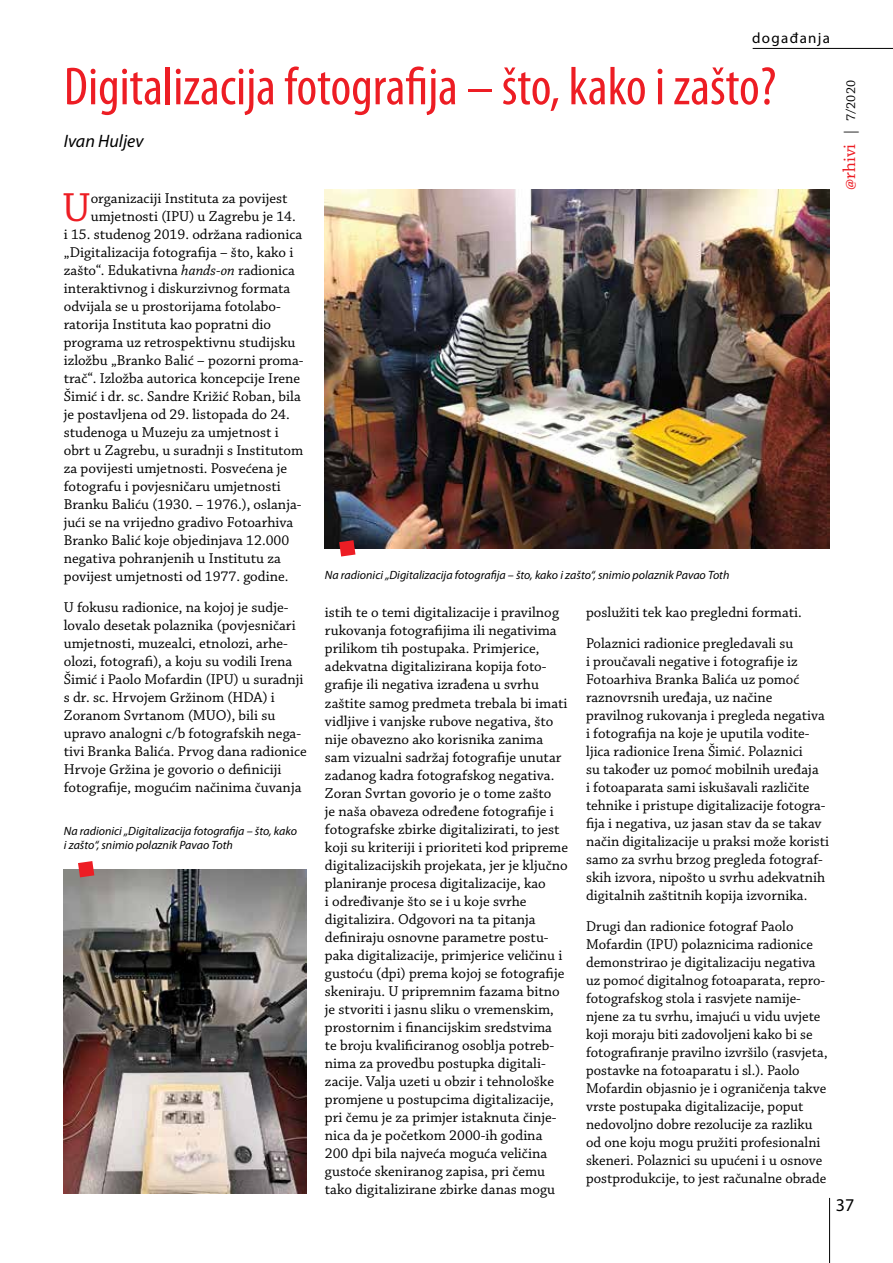
<style>
.page{position:relative;width:893px;height:1263px;background:#fff}
.page>*{position:absolute;margin:0;border:0;box-sizing:border-box;transform-origin:0 0}
.t1{font:condensed 54px "Myriad Pro";color:#ed1d24}
.t2{font:42.75px "Chaparral Pro";color:#ed1d24}
.t3{font:18px "Chaparral Pro";color:#ed1d24}
.t4{font:italic 18px "Myriad Pro";color:#000}
.t5{font:18px "Myriad Pro";color:#000}
.t6{font:15px/18px "Chaparral Pro";color:#000}
.t7{font:15px "Myriad Pro";letter-spacing:.09em;color:#000}
.t8{font:italic 12px/14.4px "Myriad Pro";color:#000}
.s1{font-style:italic}
.s2{font-size:15px;color:#000}
.s3{font-size:13.5px;color:#000}
</style>
<div class="page">
<img style="left:64px;top:869px;width:243px;height:324px">
<svg style="left:78px;top:861px;width:16px;height:16px"></svg>
<img style="left:325px;top:190px;width:504px;height:358px">
<svg style="left:339px;top:540px;width:16px;height:16px"></svg>
<hr style="left:829px;top:1198px;width:1px;height:65px;background:#000">
<hr style="left:753px;top:48px;width:140px;height:1px;background:#000">
<p class="t7" style="left:752px;top:29px;width:80px">događanja</p>
<h1 class="t1" style="left:64px;top:54px;width:714px">Digitalizacija fotografija – što, kako i zašto?</h1>
<p class="t4" style="left:64px;top:130px;width:81px">Ivan Huljev</p>
<h2 class="t2" style="left:62px;top:184px;width:30px">U</h2>
<p class="t6" style="left:91px;top:190px;width:198px">organizaciji Instituta za povijest</p>
<p class="t6" style="left:91px;top:208px;width:206px">umjetnosti (IPU) u Zagrebu je 14.</p>
<p class="t6" style="left:64px;top:226px;width:240px">i 15. studenog 2019. održana radionica</p>
<p class="t6" style="left:64px;top:244px;width:231px">„Digitalizacija fotografija – što, kako i</p>
<p class="t6" style="left:64px;top:262px;width:233px">zašto“. Edukativna <span class="s1">hands-on</span> radionica</p>
<p class="t6" style="left:64px;top:280px;width:228px">interaktivnog i diskurzivnog formata</p>
<p class="t6" style="left:64px;top:298px;width:219px">odvijala se u prostorijama fotolabo-</p>
<p class="t6" style="left:64px;top:316px;width:209px">ratorija Instituta kao popratni dio</p>
<p class="t6" style="left:64px;top:334px;width:233px">programa uz retrospektivnu studijsku</p>
<p class="t6" style="left:64px;top:352px;width:241px">izložbu „Branko Balić – pozorni proma-</p>
<p class="t6" style="left:64px;top:370px;width:238px">trač“. Izložba autorica koncepcije Irene</p>
<p class="t6" style="left:64px;top:388px;width:239px">Šimić i dr. sc. Sandre Križić Roban, bila</p>
<p class="t6" style="left:64px;top:406px;width:227px">je postavljena od 29. listopada do 24.</p>
<p class="t6" style="left:64px;top:424px;width:216px">studenoga u Muzeju za umjetnost i</p>
<p class="t6" style="left:64px;top:442px;width:241px">obrt u Zagrebu, u suradnji s Institutom</p>
<p class="t6" style="left:64px;top:460px;width:225px">za povijesti umjetnosti. Posvećena je</p>
<p class="t6" style="left:64px;top:478px;width:218px">fotografu i povjesničaru umjetnosti</p>
<p class="t6" style="left:64px;top:496px;width:239px">Branku Baliću (1930. – 1976.), oslanja-</p>
<p class="t6" style="left:64px;top:514px;width:231px">jući se na vrijedno gradivo Fotoarhiva</p>
<p class="t6" style="left:64px;top:532px;width:227px">Branko Balić koje objedinjava 12.000</p>
<p class="t6" style="left:64px;top:550px;width:219px">negativa pohranjenih u Institutu za</p>
<p class="t6" style="left:64px;top:568px;width:226px">povijest umjetnosti od 1977. godine.</p>
<p class="t6" style="left:64px;top:599px;width:245px">U fokusu radionice, na kojoj je sudje&shy;lovalo desetak polaznika (povjesničari umjetnosti, muzealci, etnolozi, arhe&shy;olozi, fotografi), a koju su vodili Irena Šimić i Paolo Mofardin (IPU) u suradnji s dr. sc. Hrvojem Gržinom (HDA) i Zoranom Svrtanom (MUO), bili su upravo analogni c/b fotografskih nega&shy;tivi Branka Balića. Prvog dana radionice Hrvoje Gržina je govorio o definiciji fotografije, mogućim načinima čuvanja</p>
<p class="t6" style="left:325px;top:604px;width:245px">istih te o temi digitalizacije i pravilnog rukovanja fotografijima ili negativima prilikom tih postupaka. Primjerice, adekvatna digitalizirana kopija foto&shy;grafije ili negativa izrađena u svrhu zaštite samog predmeta trebala bi imati vidljive i vanjske rubove negativa, što nije obavezno ako korisnika zanima sam vizualni sadržaj fotografije unutar zadanog kadra fotografskog negativa.<br>Zoran Svrtan govorio je o tome zašto<br>je naša obaveza određene fotografije i fotografske zbirke digitalizirati, to jest koji su kriteriji i prioriteti kod pripreme digitalizacijskih projekata, jer je ključno planiranje procesa digitalizacije, kao<br>i određivanje što se i u koje svrhe digitalizira. Odgovori na ta pitanja definiraju osnovne parametre postu&shy;paka digitalizacije, primjerice veličinu i gustoću (dpi) prema kojoj se fotografije skeniraju. U pripremnim fazama bitno je stvoriti i jasnu sliku o vremenskim, prostornim i financijskim sredstvima<br>te broju kvalificiranog osoblja potreb&shy;nima za provedbu postupka digitali&shy;zacije. Valja uzeti u obzir i tehnološke promjene u postupcima digitalizacije, pri čemu je za primjer istaknuta činje&shy;nica da je početkom 2000-ih godina 200 dpi bila najveća moguća veličina gustoće skeniranog zapisa, pri čemu tako digitalizirane zbirke danas mogu</p>
<p class="t6" style="left:586px;top:598px;width:217px;line-height:30.8px">poslužiti tek kao pregledni formati.<br>Polaznici radionice pregledavali su</p>
<p class="t8" style="left:325px;top:567px;width:406px">Na radionici „Digitalizacija fotografija – što, kako i zašto“, snimio polaznik Pavao Toth</p>
<p class="t6" style="left:586px;top:653px;width:245px">i proučavali negative i fotografije iz Fotoarhiva Branka Balića uz pomoć raznovrsnih uređaja, uz načine pravilnog rukovanja i pregleda negativa i fotografija na koje je uputila vodite&shy;ljica radionice Irena Šimić. Polaznici<br>su također uz pomoć mobilnih uređaja<br>i fotoaparata sami iskušavali različite tehnike i pristupe digitalizacije fotogra&shy;fija i negativa, uz jasan stav da se takav način digitalizacije u praksi može koristi samo za svrhu brzog pregleda fotograf&shy;skih izvora, nipošto u svrhu adekvatnih digitalnih zaštitnih kopija izvornika.</p>
<p class="t6" style="left:586px;top:918px;width:243px">Drugi dan radionice fotograf Paolo Mofardin (IPU) polaznicima radionice demonstrirao je digitalizaciju negativa uz pomoć digitalnog fotoaparata, repro&shy;fotografskog stola i rasvjete namije&shy;njene za tu svrhu, imajući u vidu uvjete koji moraju biti zadovoljeni kako bi se fotografiranje pravilno izvršilo (rasvjeta, postavke na fotoaparatu i sl.). Paolo Mofardin objasnio je i ograničenja takve vrste postupaka digitalizacije, poput nedovoljno dobre rezolucije za razliku od one koju mogu pružiti profesionalni skeneri. Polaznici su upućeni i u osnove postprodukcije, to jest računalne obrade</p>
<p class="t8" style="left:64px;top:823px;width:235px">Na radionici „Digitalizacija fotografija – što, kako i zašto“, snimio polaznik Pavao Toth</p>
<p class="t3" style="left:840px;top:190px;width:111px;rotate:-90deg">@rhivi <span class="s2">|</span> <span class="s3">7/2020</span></p>
<p class="t5" style="left:836px;top:1194px;width:20px">37</p>
</div>
